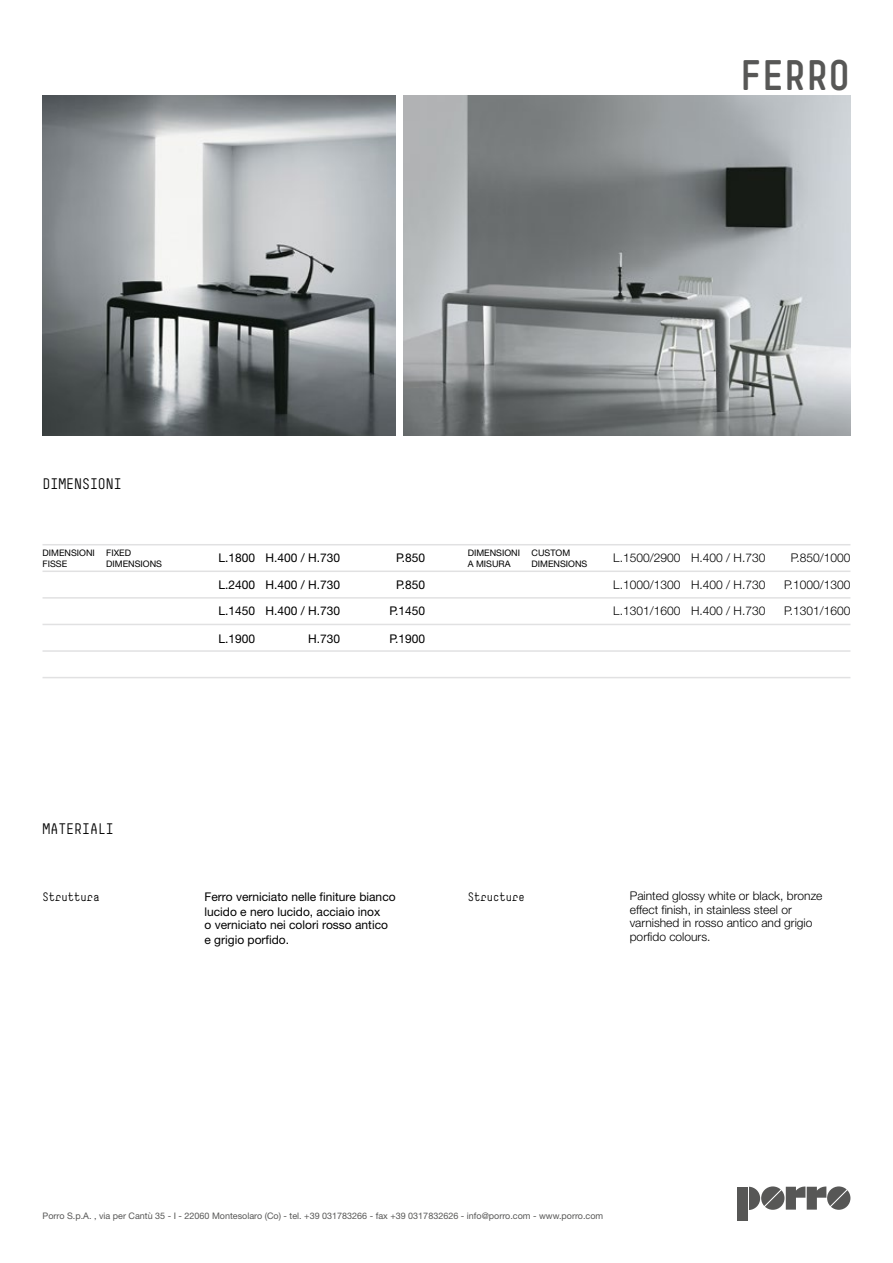
<style>
.page{position:relative;width:893px;height:1263px;background:#fff}
.page>*{position:absolute;margin:0;border:0;box-sizing:border-box;transform-origin:0 0}
.t1{font:700 42px "Simple";color:#575756}
.t2{font:15px "Simple";color:#000}
.t3{font:300 12px/13.5px "Helvetica Neue LT Pro";color:#000}
.t4{font:12px/14.1px "Helvetica Neue LT Pro";color:#000}
.t5{font:12px "Simple";color:#000}
.t6{font:9px "Helvetica Neue LT Pro";color:#575756}
.t7{font:9px/10.8px "Helvetica Neue LT Pro";color:#000}
</style>
<div class="page">
<img style="left:404px;top:96px;width:446px;height:340px">
<div style="left:738px;top:1186px;width:10px;height:34px;background:#575756"></div>
<svg style="left:749px;top:1186px;width:101px;height:24px"></svg>
<img style="left:43px;top:96px;width:352px;height:340px">
<hr style="left:43px;top:650px;width:807px;height:2px;background:#e1e1e2">
<hr style="left:43px;top:624px;width:807px;height:1px;background:#e1e1e2">
<hr style="left:43px;top:570px;width:807px;height:2px;background:#e1e1e2">
<hr style="left:43px;top:597px;width:807px;height:2px;background:#e1e1e2">
<hr style="left:43px;top:544px;width:807px;height:1px;background:#e1e1e2">
<hr style="left:43px;top:677px;width:807px;height:1px;background:#e1e1e2">
<h1 class="t1" style="left:740px;top:50px;width:112px">FERRO</h1>
<p class="t2" style="left:43px;top:474px;width:81px">DIMENSIONI</p>
<p class="t7" style="left:43px;top:547px;width:54px">DIMENSIONI<br>FISSE</p>
<p class="t7" style="left:106px;top:547px;width:57px">FIXED<br>DIMENSIONS</p>
<p class="t4" style="left:218px;top:551px;width:123px">L.1800 H.400 / H.730</p>
<p class="t4" style="left:396px;top:551px;width:30px">P.850</p>
<p class="t4" style="left:218px;top:577px;width:123px">L.2400 H.400 / H.730</p>
<p class="t4" style="left:396px;top:577px;width:30px">P.850</p>
<p class="t4" style="left:218px;top:604px;width:123px">L.1450 H.400 / H.730</p>
<p class="t4" style="left:390px;top:604px;width:37px">P.1450</p>
<p class="t4" style="left:218px;top:631px;width:38px">L.1900</p>
<p class="t4" style="left:308px;top:631px;width:34px">H.730</p>
<p class="t4" style="left:390px;top:631px;width:37px">P.1900</p>
<p class="t7" style="left:468px;top:547px;width:54px">DIMENSIONI<br>A MISURA</p>
<p class="t7" style="left:531px;top:547px;width:57px">CUSTOM<br>DIMENSIONS</p>
<p class="t3" style="left:613px;top:551px;width:154px">L.1500/2900 H.400 / H.730</p>
<p class="t3" style="left:791px;top:551px;width:61px">P.850/1000</p>
<p class="t3" style="left:613px;top:577px;width:154px">L.1000/1300 H.400 / H.730</p>
<p class="t3" style="left:784px;top:577px;width:68px">P.1000/1300</p>
<p class="t3" style="left:613px;top:604px;width:154px">L.1301/1600 H.400 / H.730</p>
<p class="t3" style="left:784px;top:604px;width:68px">P.1301/1600</p>
<p class="t2" style="left:43px;top:820px;width:73px">MATERIALI</p>
<p class="t5" style="left:43px;top:890px;width:59px">Struttura</p>
<p class="t4" style="left:205px;top:890px;width:193px">Ferro verniciato nelle finiture bianco lucido e nero lucido, acciaio inox<br>o verniciato nei colori rosso antico e grigio porfido.</p>
<p class="t5" style="left:468px;top:890px;width:59px">Structure</p>
<p class="t3" style="left:630px;top:889px;width:194px">Painted glossy white or black, bronze effect finish, in stainless steel or varnished in rosso antico and grigio porfido colours.</p>
<p class="t6" style="left:43px;top:1211px;width:562px">Porro S.p.A. , via per Cantù 35 - I - 22060 Montesolaro (Co) - tel. +39 031783266 - fax +39 0317832626 - info@porro.com - www.porro.com</p>
</div>
